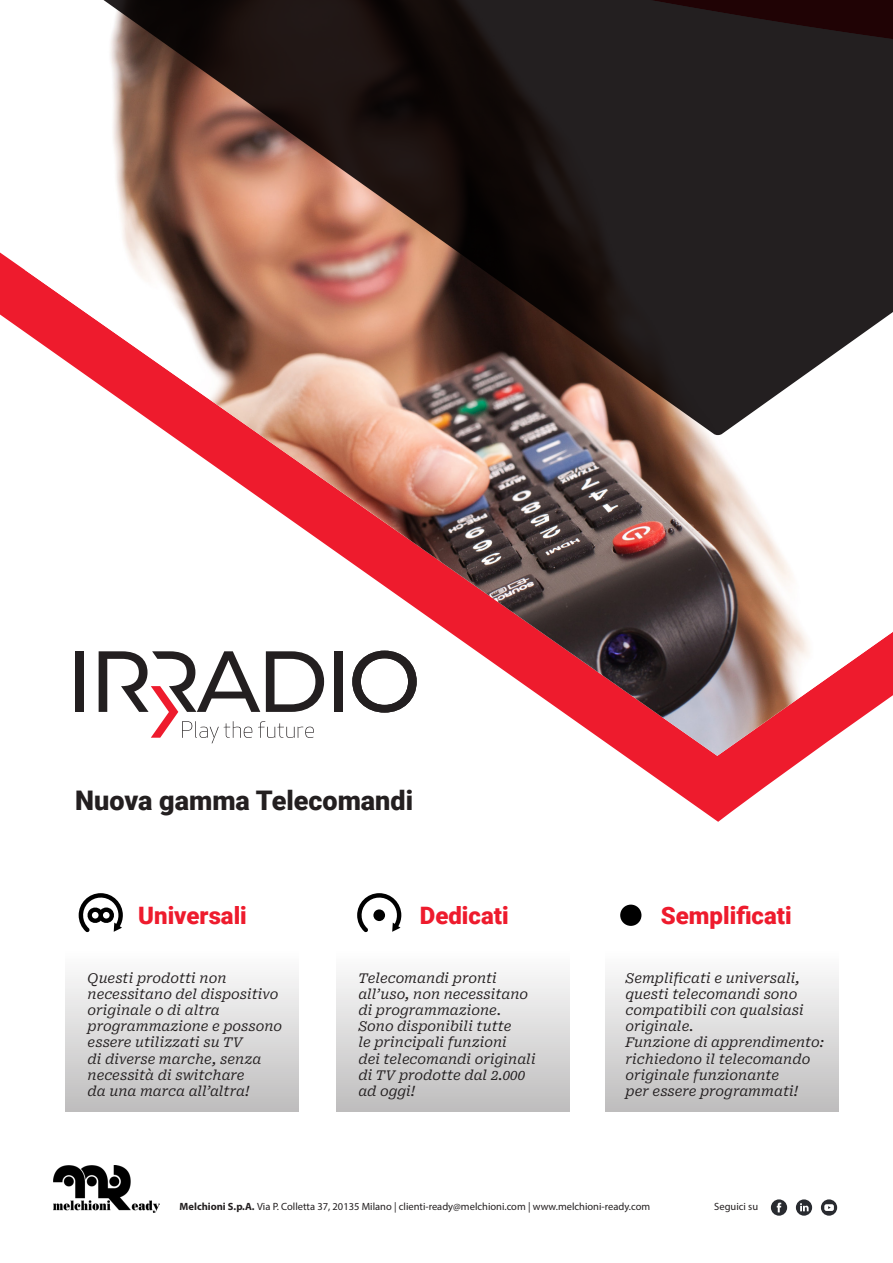
<style>
.page{position:relative;width:893px;height:1263px;background:#fff}
.page>*{position:absolute;margin:0;border:0;box-sizing:border-box;transform-origin:0 0}
.t1{font:900 27px "Roboto";color:#231f20}
.t2{font:900 24px "Roboto";color:#ee1b2d}
.t3{font:italic 13.5px/16.2px "Roboto Serif 20 pt";color:#231f20}
.t4{font:10.5px "Myriad Pro";color:#231f20}
.s1{font-weight:700}
</style>
<div class="page">
<svg style="left:625px;top:756px;width:183px;height:66px"></svg>
<img style="left:98px;top:435px;width:794px;height:321px">
<svg style="left:0;top:0;width:893px;height:435px"></svg>
<img style="left:54px;top:1165px;width:106px;height:48px">
<svg style="left:771px;top:1199px;width:16px;height:17px"></svg>
<svg style="left:777px;top:1203px;width:4px;height:9px"></svg>
<div style="left:821px;top:1199px;width:16px;height:17px;background:#292b30;border-radius:50%"></div>
<svg style="left:824px;top:1204px;width:10px;height:7px"></svg>
<svg style="left:796px;top:1199px;width:16px;height:17px"></svg>
<svg style="left:800px;top:1203px;width:9px;height:8px"></svg>
<div style="left:75px;top:651px;width:9px;height:61px;background:#231f20"></div>
<div style="left:334px;top:651px;width:9px;height:61px;background:#231f20"></div>
<svg style="left:352px;top:651px;width:65px;height:62px"></svg>
<svg style="left:99px;top:651px;width:225px;height:92px"></svg>
<svg style="left:79px;top:893px;width:44px;height:39px"></svg>
<svg style="left:357px;top:893px;width:44px;height:39px"></svg>
<div style="left:620px;top:905px;width:21px;height:21px;background:#000;border-radius:50%"></div>
<div style="left:65px;top:949px;width:234px;height:163px;background:linear-gradient(to bottom,#fff,#bebdbd)"></div>
<div style="left:337px;top:949px;width:233px;height:163px;background:linear-gradient(to bottom,#fff,#bebdbd)"></div>
<div style="left:606px;top:949px;width:233px;height:163px;background:linear-gradient(to bottom,#fff,#bebdbd)"></div>
<h1 class="t1" style="left:75px;top:782px;width:339px">Nuova gamma Telecomandi</h1>
<h2 class="t2" style="left:138px;top:898px;width:110px">Universali</h2>
<h2 class="t2" style="left:420px;top:898px;width:90px">Dedicati</h2>
<h2 class="t2" style="left:661px;top:898px;width:132px">Semplificati</h2>
<p class="t3" style="left:88px;top:969px;width:196px">Questi prodotti non necessitano del dispositivo originale o di altra programmazione e possono essere utilizzati su TV<br>di diverse marche, senza necessità di switchare<br>da una marca all’altra!</p>
<p class="t3" style="left:358px;top:969px;width:179px">Telecomandi pronti all’uso, non necessitano di programmazione.<br>Sono disponibili tutte<br>le principali funzioni<br>dei telecomandi originali di TV prodotte dal 2.000 ad oggi!</p>
<p class="t3" style="left:625px;top:969px;width:200px">Semplificati e universali, questi telecomandi sono compatibili con qualsiasi originale.<br>Funzione di apprendimento: richiedono il telecomando originale funzionante<br>per essere programmati!</p>
<p class="t4" style="left:180px;top:1199px;width:472px"><span class="s1">Melchioni S.p.A.</span> Via P. Colletta 37, 20135 Milano | clienti-ready@melchioni.com | www.melchioni-ready.com</p>
<p class="t4" style="left:714px;top:1199px;width:45px">Seguici su</p>
</div>
